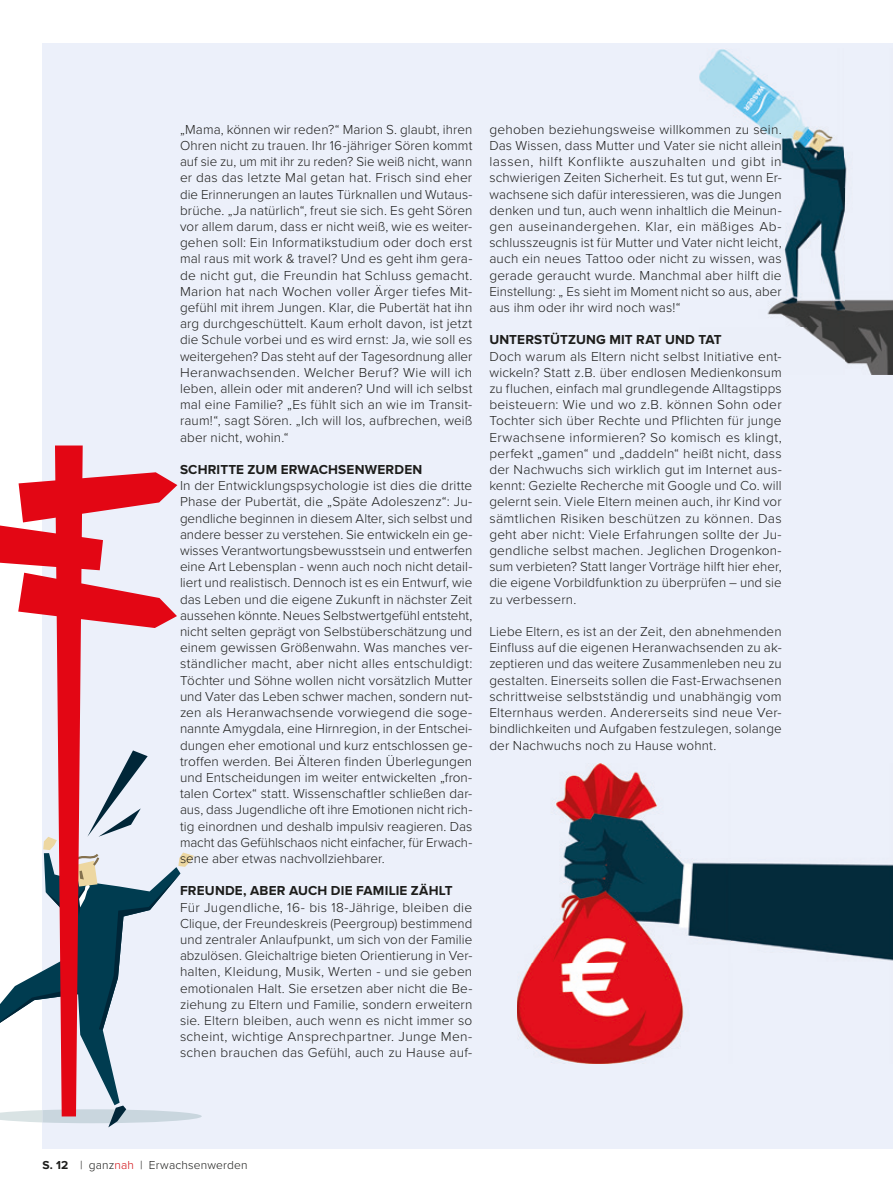
<style>
.page{position:relative;width:893px;height:1191px;background:#fff}
.page>*{position:absolute;margin:0;border:0;box-sizing:border-box;transform-origin:0 0}
.t1{font:300 13.5px/16.2px "Proxima Nova";letter-spacing:.01em;color:#1d1d1b;text-align:justify}
.t2{font:700 13.5px "Proxima Nova";letter-spacing:.015em;color:#1d1d1b}
.t3{font:300 12px "Proxima Nova";letter-spacing:.015em;color:#1d1d1b}
.s1{font-weight:700}
.s2{color:#d20b11}
</style>
<div class="page">
<div style="left:43px;top:43px;width:850px;height:1105px;background:#ecf0fa"></div>
<svg style="left:0;top:445px;width:202px;height:682px"></svg>
<img style="left:517px;top:763px;width:376px;height:300px">
<img style="left:699px;top:49px;width:194px;height:325px">
<p class="t1" style="left:180px;top:120px;width:294px">„Mama, können wir reden?“ Marion S. glaubt, ihren Ohren nicht zu trauen. Ihr 16-jähriger Sören kommt auf sie zu, um mit ihr zu reden? Sie weiß nicht, wann er das das letzte Mal getan hat. Frisch sind eher die Erinnerungen an lautes Türknallen und Wutaus&shy;brüche. „Ja natürlich“, freut sie sich. Es geht Sören vor allem darum, dass er nicht weiß, wie es weiter&shy;gehen soll: Ein Informatikstudium oder doch erst mal raus mit work &amp; travel? Und es geht ihm gera&shy;de nicht gut, die Freundin hat Schluss gemacht.<br>Marion hat nach Wochen voller Ärger tiefes Mit&shy;gefühl mit ihrem Jungen. Klar, die Pubertät hat ihn arg durchgeschüttelt. Kaum erholt davon, ist jetzt die Schule vorbei und es wird ernst: Ja, wie soll es weitergehen? Das steht auf der Tagesordnung aller Heranwachsenden. Welcher Beruf? Wie will ich leben, allein oder mit anderen? Und will ich selbst mal eine Familie? „Es fühlt sich an wie im Transit&shy;raum!“, sagt Sören. „Ich will los, aufbrechen, weiß aber nicht, wohin.“</p>
<p class="t2" style="left:180px;top:462px;width:244px">SCHRITTE ZUM ERWACHSENWERDEN</p>
<p class="t1" style="left:180px;top:477px;width:294px">In der Entwicklungspsychologie ist dies die dritte Phase der Pubertät, die „Späte Adoleszenz“: Ju&shy;gendliche beginnen in diesem Alter, sich selbst und andere besser zu verstehen. Sie entwickeln ein ge&shy;wisses Verantwortungsbewusstsein und entwerfen eine Art Lebensplan - wenn auch noch nicht detail&shy;liert und realistisch. Dennoch ist es ein Entwurf, wie das Leben und die eigene Zukunft in nächster Zeit aussehen könnte. Neues Selbstwertgefühl entsteht, nicht selten geprägt von Selbstüberschätzung und einem gewissen Größenwahn. Was manches ver&shy;ständlicher macht, aber nicht alles entschuldigt:<br>Töchter und Söhne wollen nicht vorsätzlich Mutter und Vater das Leben schwer machen, sondern nut&shy;zen als Heranwachsende vorwiegend die soge&shy;nannte Amygdala, eine Hirnregion, in der Entschei&shy;dungen eher emotional und kurz entschlossen ge&shy;troffen werden. Bei Älteren finden Überlegungen und Entscheidungen im weiter entwickelten „fron&shy;talen Cortex“ statt. Wissenschaftler schließen dar&shy;aus, dass Jugendliche oft ihre Emotionen nicht rich&shy;tig einordnen und deshalb impulsiv reagieren. Das macht das Gefühlschaos nicht einfacher, für Erwach&shy;sene aber etwas nachvollziehbarer.</p>
<p class="t2" style="left:180px;top:883px;width:274px">FREUNDE, ABER AUCH DIE FAMILIE ZÄHLT</p>
<p class="t1" style="left:180px;top:898px;width:294px">Für Jugendliche, 16- bis 18-Jährige, bleiben die Clique, der Freundeskreis (Peergroup) bestimmend und zentraler Anlaufpunkt, um sich von der Familie abzulösen. Gleichaltrige bieten Orientierung in Ver&shy;halten, Kleidung, Musik, Werten - und sie geben emotionalen Halt. Sie ersetzen aber nicht die Be&shy;ziehung zu Eltern und Familie, sondern erweitern sie. Eltern bleiben, auch wenn es nicht immer so scheint, wichtige Ansprechpartner. Junge Men&shy;schen brauchen das Gefühl, auch zu Hause auf-</p>
<p class="t1" style="left:489px;top:120px;width:294px">gehoben beziehungsweise willkommen zu sein.<br>Das Wissen, dass Mutter und Vater sie nicht allein lassen, hilft Konflikte auszuhalten und gibt in schwierigen Zeiten Sicherheit. Es tut gut, wenn Er&shy;wachsene sich dafür interessieren, was die Jungen denken und tun, auch wenn inhaltlich die Meinun&shy;gen auseinandergehen. Klar, ein mäßiges Ab&shy;schlusszeugnis ist für Mutter und Vater nicht leicht, auch ein neues Tattoo oder nicht zu wissen, was gerade geraucht wurde. Manchmal aber hilft die Einstellung: „ Es sieht im Moment nicht so aus, aber aus ihm oder ihr wird noch was!“</p>
<p class="t2" style="left:489px;top:332px;width:234px">UNTERSTÜTZUNG MIT RAT UND TAT</p>
<p class="t1" style="left:489px;top:347px;width:294px">Doch warum als Eltern nicht selbst Initiative ent&shy;wickeln? Statt z.B. über endlosen Medienkonsum zu fluchen, einfach mal grundlegende Alltagstipps beisteuern: Wie und wo z.B. können Sohn oder Tochter sich über Rechte und Pflichten für junge Erwachsene informieren? So komisch es klingt, perfekt „gamen“ und „daddeln“ heißt nicht, dass der Nachwuchs sich wirklich gut im Internet aus&shy;kennt: Gezielte Recherche mit Google und Co. will gelernt sein. Viele Eltern meinen auch, ihr Kind vor sämtlichen Risiken beschützen zu können. Das geht aber nicht: Viele Erfahrungen sollte der Ju&shy;gendliche selbst machen. Jeglichen Drogenkon&shy;sum verbieten? Statt langer Vorträge hilft hier eher, die eigene Vorbildfunktion zu überprüfen – und sie zu verbessern.</p>
<p class="t1" style="left:489px;top:623px;width:294px">Liebe Eltern, es ist an der Zeit, den abnehmenden Einfluss auf die eigenen Heranwachsenden zu ak&shy;zeptieren und das weitere Zusammenleben neu zu gestalten. Einerseits sollen die Fast-Erwachsenen schrittweise selbstständig und unabhängig vom Elternhaus werden. Andererseits sind neue Ver&shy;bindlichkeiten und Aufgaben festzulegen, solange der Nachwuchs noch zu Hause wohnt.</p>
<p class="t3" style="left:43px;top:1155px;width:207px"><span class="s1">S. 12</span> | ganz<span class="s2">nah</span> | Erwachsenwerden</p>
</div>
